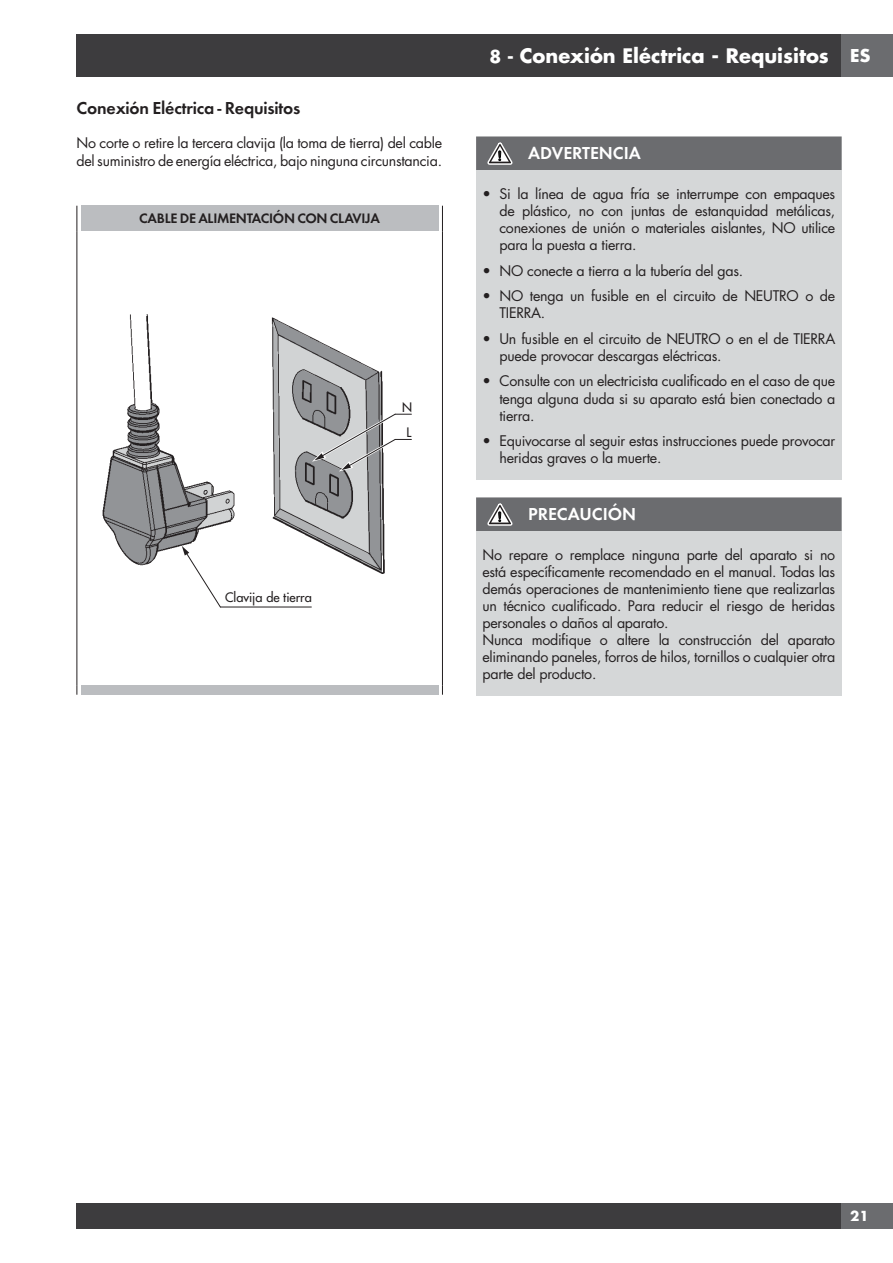
<style>
.page{position:relative;width:893px;height:1263px;background:#fff}
.page>*{position:absolute;margin:0;border:0;box-sizing:border-box;transform-origin:0 0}
.t1{font:700 19.5px "Futura";color:#fff}
.t2{font:18px "Futura Dem Bld";letter-spacing:-.01em;color:#231f20}
.t3{font:18px "Futura Dem Bld";color:#fff}
.t4{font:700 17.25px "Futura";color:#fff}
.t5{font:14.25px/17.1px "Futura";letter-spacing:-.02em;color:#231f20}
.t6{font:14.25px "Futura Dem Bld";letter-spacing:-.02em;color:#231f20}
.t7{font:700 13.5px "Futura";color:#fff}
.t8{font:12.75px/25.5px "Futura";color:#231f20;text-align:center}
.s1{font-size:17.25px}
</style>
<div class="page">
<div style="left:77px;top:34px;width:765px;height:43px;background:#3d3c3e"></div>
<div style="left:842px;top:34px;width:51px;height:43px;background:#6b6c6f"></div>
<div style="left:77px;top:1203px;width:765px;height:26px;background:#3d3c3e"></div>
<div style="left:842px;top:1203px;width:51px;height:26px;background:#6b6c6f"></div>
<svg style="left:77px;top:206px;width:1px;height:25px"></svg>
<svg style="left:442px;top:206px;width:1px;height:25px"></svg>
<hr style="left:77px;top:231px;width:1px;height:454px;background:#231f20">
<hr style="left:442px;top:231px;width:1px;height:454px;background:#231f20">
<div style="left:81px;top:206px;width:357px;height:25px;background:#bbbdc0"></div>
<img style="left:102px;top:314px;width:172px;height:202px">
<svg style="left:272px;top:318px;width:139px;height:256px"></svg>
<svg style="left:103px;top:404px;width:140px;height:204px"></svg>
<hr style="left:220px;top:607px;width:91px;height:1px;background:#231f20">
<div style="left:81px;top:685px;width:357px;height:10px;background:#bbbdc0"></div>
<div style="left:476px;top:170px;width:366px;height:310px;background:#d5d7d8"></div>
<div style="left:476px;top:136px;width:366px;height:34px;background:#6b6c6f"></div>
<div style="left:476px;top:531px;width:366px;height:165px;background:#d5d7d8"></div>
<div style="left:476px;top:497px;width:366px;height:34px;background:#6b6c6f"></div>
<p class="t2" style="left:77px;top:100px;width:225px">Conexión Eléctrica - Requisitos</p>
<p class="t5" style="left:77px;top:136px;width:367px">No corte o retire la tercera clavija (la toma de tierra) del cable del suministro de energía eléctrica, bajo ninguna circunstancia.</p>
<p class="t6" style="left:139px;top:212px;width:242px">CABLE DE ALIMENTACIÓN CON CLAVIJA</p>
<p class="t8" style="left:225px;top:585px;width:88px">Clavija de tierra</p>
<p class="t8" style="left:402px;top:395px;width:12px">N<br>L</p>
<h1 class="t1" style="left:489px;top:47px;width:341px"><span class="s1">8 -</span> Conexión Eléctrica - Requisitos</h1>
<p class="t4" style="left:850px;top:48px;width:22px">ES</p>
<p class="t3" style="left:528px;top:145px;width:114px">ADVERTENCIA</p>
<p class="t5" style="left:499px;top:186px;width:337px;text-align:justify;text-indent:-17px">• Si la línea de agua fría se interrumpe con empaques de plástico, no con juntas de estanquidad metálicas, conexiones de unión o materiales aislantes, NO utilice para la puesta a tierra.</p>
<p class="t5" style="left:482px;top:263px;width:262px">• NO conecte a tierra a la tubería del gas.</p>
<p class="t5" style="left:499px;top:289px;width:337px;text-indent:-17px">• NO tenga un fusible en el circuito de NEUTRO o de<br>TIERRA.</p>
<p class="t5" style="left:499px;top:331px;width:337px;text-indent:-17px">• Un fusible en el circuito de NEUTRO o en el de TIERRA puede provocar descargas eléctricas.</p>
<p class="t5" style="left:499px;top:374px;width:337px;text-align:justify;text-indent:-17px">• Consulte con un electricista cualificado en el caso de que tenga alguna duda si su aparato está bien conectado a tierra.</p>
<p class="t5" style="left:499px;top:434px;width:337px;text-indent:-17px">• Equivocarse al seguir estas instrucciones puede provocar heridas graves o la muerte.</p>
<p class="t3" style="left:528px;top:506px;width:110px">PRECAUCIÓN</p>
<p class="t5" style="left:482px;top:547px;width:354px">No repare o remplace ninguna parte del aparato si no está específicamente recomendado en el manual. Todas las demás operaciones de mantenimiento tiene que realizarlas un técnico cualificado. Para reducir el riesgo de heridas personales o daños al aparato.<br>Nunca modifique o altere la construcción del aparato eliminando paneles, forros de hilos, tornillos o cualquier otra parte del producto.</p>
<p class="t7" style="left:850px;top:1210px;width:20px">21</p>
</div>
